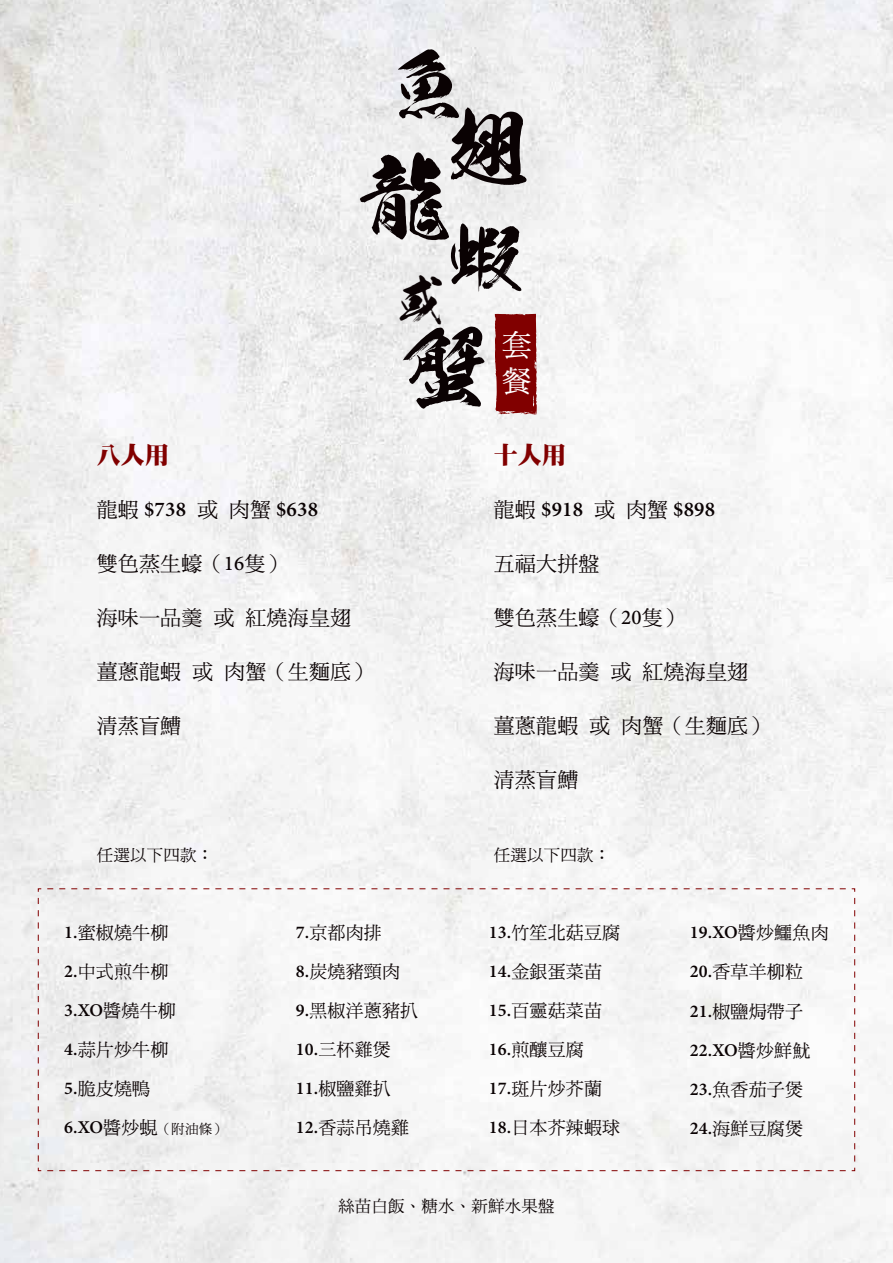
<style>
.page{position:relative;width:893px;height:1263px;background:#fff}
.page>*{position:absolute;margin:0;border:0;box-sizing:border-box;transform-origin:0 0}
.t1{font:88.5px "Kso Goryu New";color:#0a0203}
.t2{font:84px "Kso Goryu New";color:#0a0203}
.t3{font:78px "Kso Goryu New";color:#0a0203}
.t4{font:72px "Kso Goryu New";color:#0a0203}
.t5{font:70.5px "Kso Goryu New";color:#0a0203}
.t6{font:49.5px "Kso Goryu New";color:#0a0203}
.t7{font:30px/36px "DF Ming Md HK BF";color:#fff}
.t8{font:24px "DF Ming W12 WIN BF";letter-spacing:.01em;color:#810000}
.t9{font:21px "DF Ming Md HK BF";letter-spacing:.01em;color:#0a0203}
.t10{font:600 21px "Minion Pro";letter-spacing:.01em;color:#0a0203}
.t11{font:18px/39px "DF Ming Md HK BF";letter-spacing:.01em;color:#0a0203}
.t12{font:600 18px "Minion Pro";letter-spacing:-.025em;color:#0a0203}
.t13{font:16.5px "DF Ming Md HK BF";letter-spacing:.01em;color:#0a0203}
.t14{font:13.5px "DF Ming Md HK BF";color:#0a0203}
.s1{font-family:"DF Ming Md HK BF";font-weight:400}
.s2{font-family:"Minion Pro";font-weight:500}
.s3{font-family:"Minion Pro";font-weight:600}
.s4{font-family:"Minion Pro";font-weight:600;font-size:18px}
.s5{font-size:18px}
</style>
<div class="page">
<img style="left:0;top:0;width:893px;height:1263px">
<svg style="left:495px;top:314px;width:42px;height:101px"></svg>
<svg style="left:38px;top:888px;width:817px;height:283px"></svg>
<h3 class="t5" style="left:391px;top:45px;width:72px">魚</h3>
<h3 class="t3" style="left:451px;top:102px;width:79px">翅</h3>
<h1 class="t1" style="left:364px;top:147px;width:90px">龍</h1>
<h3 class="t6" style="left:396px;top:271px;width:51px">或</h3>
<h3 class="t4" style="left:450px;top:216px;width:73px">蝦</h3>
<h2 class="t2" style="left:402px;top:320px;width:85px">蟹</h2>
<h3 class="t7" style="left:502px;top:327px;width:31px">套餐</h3>
<h3 class="t8" style="left:97px;top:443px;width:74px">八人用</h3>
<p class="t10" style="left:97px;top:495px;width:223px"><span class="s1">龍蝦</span> $738 <span class="s1">或 肉蟹</span> $638</p>
<p class="t9" style="left:97px;top:553px;width:192px">雙色蒸生蠔（<span class="s2">16</span>隻）</p>
<p class="t9" style="left:97px;top:607px;width:256px">海味一品羹 或 紅燒海皇翅</p>
<p class="t9" style="left:97px;top:661px;width:277px">薑蔥龍蝦 或 肉蟹（生麵底）</p>
<p class="t9" style="left:97px;top:715px;width:86px">清蒸盲鰽</p>
<h3 class="t8" style="left:494px;top:443px;width:74px">十人用</h3>
<p class="t10" style="left:494px;top:495px;width:223px"><span class="s1">龍蝦</span> $918 <span class="s1">或 肉蟹</span> $898</p>
<p class="t9" style="left:494px;top:553px;width:107px">五福大拼盤</p>
<p class="t9" style="left:494px;top:607px;width:192px">雙色蒸生蠔（<span class="s2">20</span>隻）</p>
<p class="t9" style="left:494px;top:661px;width:256px">海味一品羹 或 紅燒海皇翅</p>
<p class="t9" style="left:494px;top:715px;width:277px">薑蔥龍蝦 或 肉蟹（生麵底）</p>
<p class="t9" style="left:494px;top:769px;width:86px">清蒸盲鰽</p>
<p class="t13" style="left:97px;top:846px;width:118px">任選以下四款：</p>
<p class="t13" style="left:494px;top:846px;width:118px">任選以下四款：</p>
<p class="t11" style="left:64px;top:913px;width:106px"><span class="s3">1.</span>蜜椒燒牛柳<br><span class="s3">2.</span>中式煎牛柳</p>
<p class="t12" style="left:64px;top:998px;width:113px">3.XO<span class="s1">醬燒牛柳</span></p>
<p class="t11" style="left:64px;top:1030px;width:106px"><span class="s3">4.</span>蒜片炒牛柳<br><span class="s3">5.</span>脆皮燒鴨</p>
<p class="t14" style="left:64px;top:1122px;width:163px"><span class="s4">6.XO</span><span class="s5">醬炒蜆</span>（附油條）</p>
<p class="t11" style="left:296px;top:913px;width:124px"><span class="s3">7.</span>京都肉排<br><span class="s3">8.</span>炭燒豬頸肉<br><span class="s3">9.</span>黑椒洋蔥豬扒<br><span class="s3">10.</span>三杯雞煲<br><span class="s3">11.</span>椒鹽雞扒<br><span class="s3">12.</span>香蒜吊燒雞</p>
<p class="t11" style="left:489px;top:913px;width:133px"><span class="s3">13.</span>竹笙北菇豆腐<br><span class="s3">14.</span>金銀蛋菜苗<br><span class="s3">15.</span>百靈菇菜苗<br><span class="s3">16.</span>煎釀豆腐<br><span class="s3">17.</span>斑片炒芥蘭<br><span class="s3">18.</span>日本芥辣蝦球</p>
<p class="t12" style="left:690px;top:920px;width:140px">19.XO<span class="s1">醬炒鱷魚肉</span></p>
<p class="t11" style="left:690px;top:952px;width:115px"><span class="s3">20.</span>香草羊柳粒<br><span class="s3">21.</span>椒鹽焗帶子</p>
<p class="t12" style="left:690px;top:1037px;width:122px">22.XO<span class="s1">醬炒鮮魷</span></p>
<p class="t11" style="left:690px;top:1069px;width:115px"><span class="s3">23.</span>魚香茄子煲<br><span class="s3">24.</span>海鮮豆腐煲</p>
<p class="t13" style="left:338px;top:1197px;width:218px">絲苗白飯、糖水、新鮮水果盤</p>
</div>
